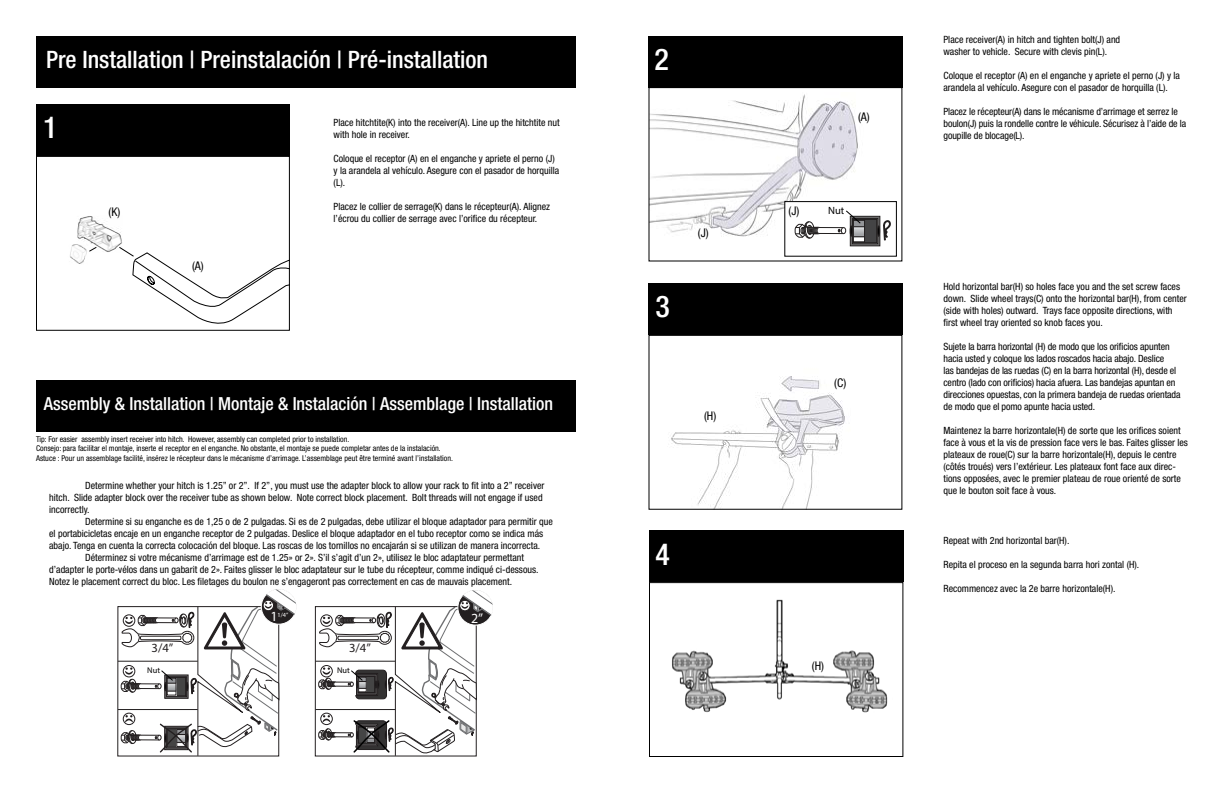
<style>
.page{position:relative;width:1224px;height:792px;background:#fff}
.page>*{position:absolute;margin:0;border:0;box-sizing:border-box;transform-origin:0 0}
.t1{font:500 condensed 30px "Helvetica Neue LT Std";color:#fff}
.t2{font:500 condensed 24px "Helvetica Neue LT Std";color:#fff}
.t3{font:500 condensed 18px "Helvetica Neue LT Std";color:#fff}
.t4{font:14px "Myriad Pro";color:#fff}
.t5{font:12.5px "Myriad Pro";color:#231f20}
.t6{font:condensed 12px "Helvetica Neue LT Std";color:#000}
.t7{font:10.5px "Myriad Pro";color:#000100}
.t8{font:condensed 10px/12px "Helvetica Neue LT Std";color:#000}
.t9{font:8.3px "Myriad Pro";color:#010101}
.t10{font:condensed 8px/9.6px "Helvetica Neue LT Std";color:#000}
.t11{font:6.2px "Myriad Pro";color:#fff}
</style>
<div class="page">
<div style="left:36px;top:36px;width:540px;height:52px;background:#000"></div>
<div style="left:36px;top:380px;width:540px;height:52px;background:#000"></div>
<div style="left:648px;top:36px;width:254px;height:52px;background:#000"></div>
<div style="left:648px;top:283px;width:254px;height:52px;background:#000"></div>
<div style="left:649px;top:530px;width:254px;height:52px;background:#000"></div>
<img style="left:650px;top:94px;width:208px;height:143px">
<div style="left:648px;top:87px;width:254px;height:175px;border:1px solid #000"></div>
<img style="left:671px;top:376px;width:174px;height:132px">
<div style="left:648px;top:335px;width:254px;height:175px;border:1px solid #000"></div>
<img style="left:672px;top:599px;width:216px;height:114px">
<div style="left:649px;top:582px;width:254px;height:175px;border:1px solid #000"></div>
<div style="left:36px;top:104px;width:254px;height:52px;background:#000"></div>
<div style="left:36px;top:156px;width:254px;height:175px;border:1px solid #000"></div>
<hr style="left:118px;top:661px;width:80px;height:1px;background:#231f20">
<hr style="left:118px;top:709px;width:80px;height:1px;background:#231f20">
<hr style="left:315px;top:661px;width:80px;height:1px;background:#231f20">
<hr style="left:315px;top:709px;width:80px;height:1px;background:#231f20">
<div style="left:261px;top:589px;width:36px;height:36px;border:1px solid #fff;border-radius:50%"></div>
<svg style="left:121px;top:589px;width:175px;height:168px"></svg>
<svg style="left:319px;top:590px;width:174px;height:167px"></svg>
<svg style="left:77px;top:206px;width:212px;height:123px"></svg>
<div style="left:785px;top:202px;width:111px;height:54px;background:#fff"></div>
<div style="left:784px;top:201px;width:113px;height:56px;border:1px solid #000"></div>
<svg style="left:795px;top:210px;width:95px;height:36px"></svg>
<img style="left:70px;top:244px;width:21px;height:21px">
<h2 class="t2" style="left:46px;top:46px;width:444px">Pre Installation | Preinstalación | Pré-installation</h2>
<h1 class="t1" style="left:43px;top:110px;width:16px">1</h1>
<p class="t6" style="left:109px;top:205px;width:13px">(K)</p>
<p class="t6" style="left:192px;top:259px;width:13px">(A)</p>
<p class="t8" style="left:334px;top:116px;width:228px">Place hitchtite(K) into the receiver(A). Line up the hitchtite nut with hole in receiver.</p>
<p class="t8" style="left:334px;top:152px;width:227px">Coloque el receptor (A) en el enganche y apriete el perno (J) y la arandela al vehículo. Asegure con el pasador de horquilla (L).</p>
<p class="t8" style="left:334px;top:200px;width:218px">Placez le collier de serrage(K) dans le récepteur(A). Alignez l’écrou du collier de serrage avec l’orifice du récepteur.</p>
<h3 class="t3" style="left:44px;top:393px;width:511px">Assembly &amp; Installation | Montaje &amp; Instalación | Assemblage | Installation</h3>
<p class="t10" style="left:36px;top:434px;width:419px">Tip: For easier assembly insert receiver into hitch. However, assembly can completed prior to installation.<br>Consejo: para facilitar el montaje, inserte el receptor en el enganche. No obstante, el montaje se puede completar antes de la instalación.<br>Astuce : Pour un assemblage facilité, insérez le récepteur dans le mécanisme d’arrimage. L’assemblage peut être terminé avant l’installation.</p>
<p class="t8" style="left:49px;top:480px;width:497px;text-indent:36px">Determine whether your hitch is 1.25” or 2”. If 2”, you must use the adapter block to allow your rack to fit into a 2” receiver hitch. Slide adapter block over the receiver tube as shown below. Note correct block placement. Bolt threads will not engage if used incorrectly.</p>
<p class="t8" style="left:85px;top:516px;width:469px">Determine si su enganche es de 1,25 o de 2 pulgadas. Si es de 2 pulgadas, debe utilizar el bloque adaptador para permitir que</p>
<p class="t8" style="left:49px;top:528px;width:495px">el portabicicletas encaje en un enganche receptor de 2 pulgadas. Deslice el bloque adaptador en el tubo receptor como se indica más</p>
<p class="t8" style="left:49px;top:540px;width:493px">abajo. Tenga en cuenta la correcta colocación del bloque. Las roscas de los tornillos no encajarán si se utilizan de manera incorrecta.</p>
<p class="t8" style="left:85px;top:552px;width:440px">Déterminez si votre mécanisme d’arrimage est de 1.25» or 2». S’il s’agit d’un 2», utilisez le bloc adaptateur permettant</p>
<p class="t8" style="left:49px;top:564px;width:491px">d’adapter le porte-vélos dans un gabarit de 2». Faites glisser le bloc adaptateur sur le tube du récepteur, comme indiqué ci-dessous.</p>
<p class="t8" style="left:49px;top:576px;width:464px">Notez le placement correct du bloc. Les filetages du boulon ne s’engageront pas correctement en cas de mauvais placement.</p>
<h3 class="t4" style="left:270px;top:608px;width:9px">1</h3>
<h3 class="t4" style="left:471px;top:610px;width:14px">2”</h3>
<p class="t11" style="left:278px;top:611px;width:12px">1/4”</p>
<p class="t5" style="left:152px;top:641px;width:23px">3/4”</p>
<p class="t5" style="left:349px;top:641px;width:23px">3/4”</p>
<p class="t9" style="left:147px;top:665px;width:14px">Nut</p>
<p class="t9" style="left:337px;top:665px;width:14px">Nut</p>
<h1 class="t1" style="left:655px;top:41px;width:16px">2</h1>
<h1 class="t1" style="left:656px;top:289px;width:16px">3</h1>
<p class="t6" style="left:698px;top:226px;width:12px">(J)</p>
<p class="t6" style="left:704px;top:409px;width:14px">(H)</p>
<h1 class="t1" style="left:656px;top:536px;width:16px">4</h1>
<p class="t6" style="left:858px;top:110px;width:13px">(A)</p>
<p class="t6" style="left:789px;top:204px;width:12px">(J)</p>
<p class="t7" style="left:828px;top:204px;width:18px">Nut</p>
<p class="t6" style="left:834px;top:376px;width:14px">(C)</p>
<p class="t6" style="left:812px;top:659px;width:14px">(H)</p>
<p class="t8" style="left:944px;top:33px;width:178px">Place receiver(A) in hitch and tighten bolt(J) and washer to vehicle. Secure with clevis pin(L).</p>
<p class="t8" style="left:944px;top:69px;width:238px">Coloque el receptor (A) en el enganche y apriete el perno (J) y la arandela al vehículo. Asegure con el pasador de horquilla (L).</p>
<p class="t8" style="left:944px;top:105px;width:244px">Placez le récepteur(A) dans le mécanisme d’arrimage et serrez le boulon(J) puis la rondelle contre le véhicule. Sécurisez à l’aide de la goupille de blocage(L).</p>
<p class="t8" style="left:944px;top:281px;width:245px">Hold horizontal bar(H) so holes face you and the set screw faces down. Slide wheel trays(C) onto the horizontal bar(H), from center (side with holes) outward. Trays face opposite directions, with first wheel tray oriented so knob faces you.</p>
<p class="t8" style="left:944px;top:341px;width:239px">Sujete la barra horizontal (H) de modo que los orificios apunten hacia usted y coloque los lados roscados hacia abajo. Deslice<br>las bandejas de las ruedas (C) en la barra horizontal (H), desde el centro (lado con orificios) hacia afuera. Las bandejas apuntan en direcciones opuestas, con la primera bandeja de ruedas orientada de modo que el pomo apunte hacia usted.</p>
<p class="t8" style="left:944px;top:425px;width:246px">Maintenez la barre horizontale(H) de sorte que les orifices soient face à vous et la vis de pression face vers le bas. Faites glisser les plateaux de roue(C) sur la barre horizontale(H), depuis le centre (côtés troués) vers l’extérieur. Les plateaux font face aux direc&shy;tions opposées, avec le premier plateau de roue orienté de sorte que le bouton soit face à vous.</p>
<p class="t8" style="left:944px;top:535px;width:127px">Repeat with 2nd horizontal bar(H).</p>
<p class="t8" style="left:944px;top:559px;width:197px">Repita el proceso en la segunda barra hori zontal (H).</p>
<p class="t8" style="left:944px;top:583px;width:174px">Recommencez avec la 2e barre horizontale(H).</p>
</div>
